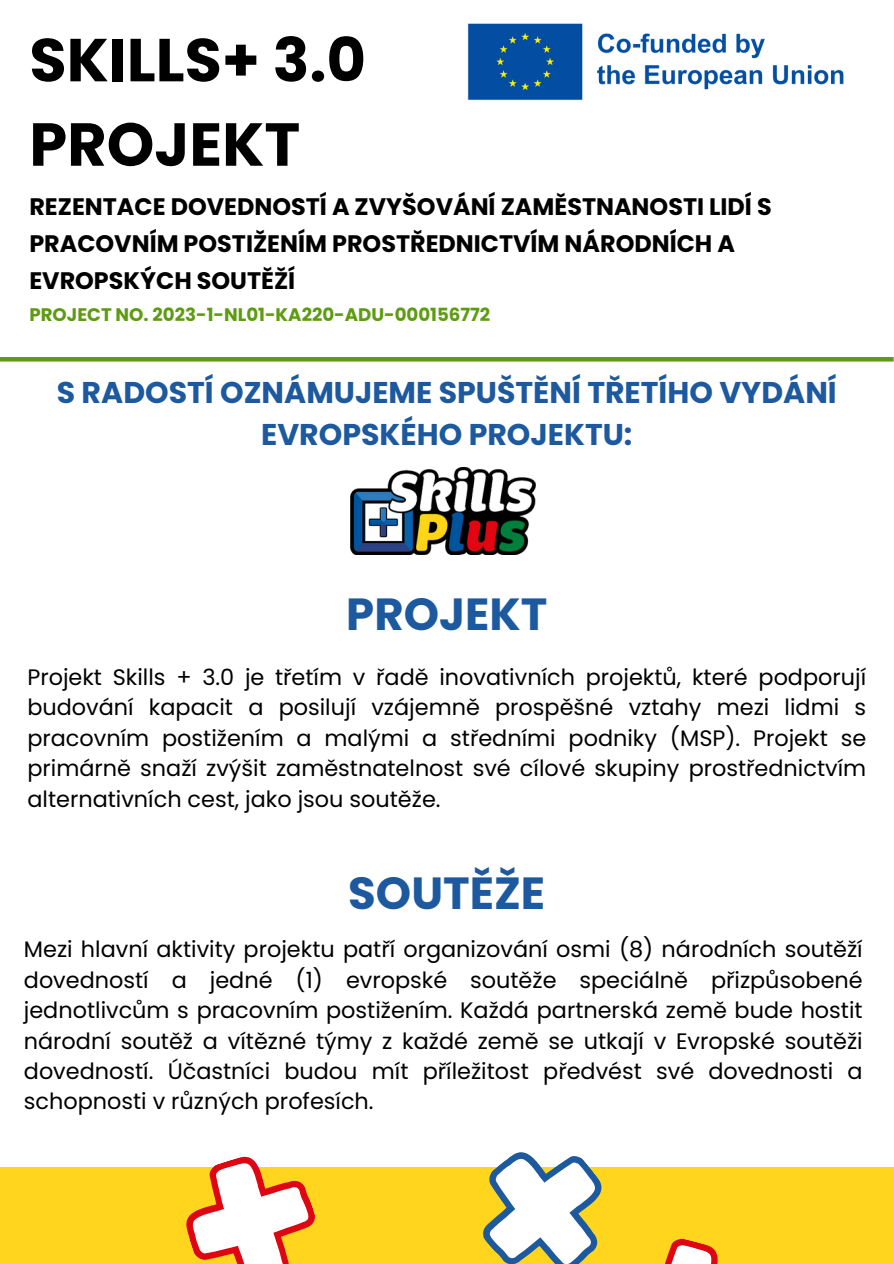
<style>
.page{position:relative;width:894px;height:1264px;background:#fff}
.page>*{position:absolute;margin:0;border:0;box-sizing:border-box;transform-origin:0 0}
.t1{font:700 60.6px/84.3px "Poppins";color:#000}
.t2{font:700 45px "Poppins";color:#1d599f}
.t3{font:700 30px/41.7px "Poppins";color:#1d599f;text-align:center}
.t4{font:700 23.85px/37.2px "Poppins";color:#000}
.t5{font:22.35px/30.5px "Poppins";color:#000;text-align:justify}
.t6{font:700 18.15px "Poppins";color:#5d9b11}
</style>
<div class="page">
<img style="left:350px;top:468px;width:185px;height:86px">
<img style="left:467px;top:23px;width:377px;height:78px">
<hr style="left:0;top:357px;width:893px;height:4px;background:#5d9b11">
<div style="left:0;top:1167px;width:893px;height:96px;background:#ffd51e"></div>
<svg style="left:186px;top:1156px;width:129px;height:107px"></svg>
<svg style="left:483px;top:1152px;width:118px;height:111px"></svg>
<svg style="left:665px;top:1238px;width:53px;height:25px"></svg>
<h3 class="t1" style="left:29px;top:18px;width:338px">SKILLS+ 3.0<br>PROJEKT</h3>
<h4 class="t4" style="left:29px;top:188px;width:743px">REZENTACE DOVEDNOSTÍ A ZVYŠOVÁNÍ ZAMĚSTNANOSTI LIDÍ S<br>PRACOVNÍM POSTIŽENÍM PROSTŘEDNICTVÍM NÁRODNÍCH A<br>EVROPSKÝCH SOUTĚŽÍ</h4>
<h4 class="t6" style="left:29px;top:302px;width:462px">PROJECT NO. 2023-1-NL01-KA220-ADU-000156772</h4>
<p class="t3" style="left:57px;top:372px;width:781px">S RADOSTÍ OZNÁMUJEME SPUŠTĚNÍ TŘETÍHO VYDÁNÍ<br>EVROPSKÉHO PROJEKTU:</p>
<p class="t2" style="left:346px;top:582px;width:202px">PROJEKT</p>
<h2 class="t5" style="left:27px;top:662px;width:840px">Projekt Skills + 3.0 je třetím v řadě inovativních projektů, které podporují budování kapacit a posilují vzájemně prospěšné vztahy mezi lidmi s pracovním postižením a malými a středními podniky (MSP). Projekt se primárně snaží zvýšit zaměstnatelnost své cílové skupiny prostřednictvím alternativních cest, jako jsou soutěže.</h2>
<p class="t2" style="left:348px;top:862px;width:198px">SOUTĚŽE</p>
<h2 class="t5" style="left:24px;top:934px;width:840px">Mezi hlavní aktivity projektu patří organizování osmi (8) národních soutěží dovedností a jedné (1) evropské soutěže speciálně přizpůsobené jednotlivcům s pracovním postižením. Každá partnerská země bude hostit národní soutěž a vítězné týmy z každé země se utkají v Evropské soutěži dovedností. Účastníci budou mít příležitost předvést své dovednosti a schopnosti v různých profesích.</h2>
</div>
